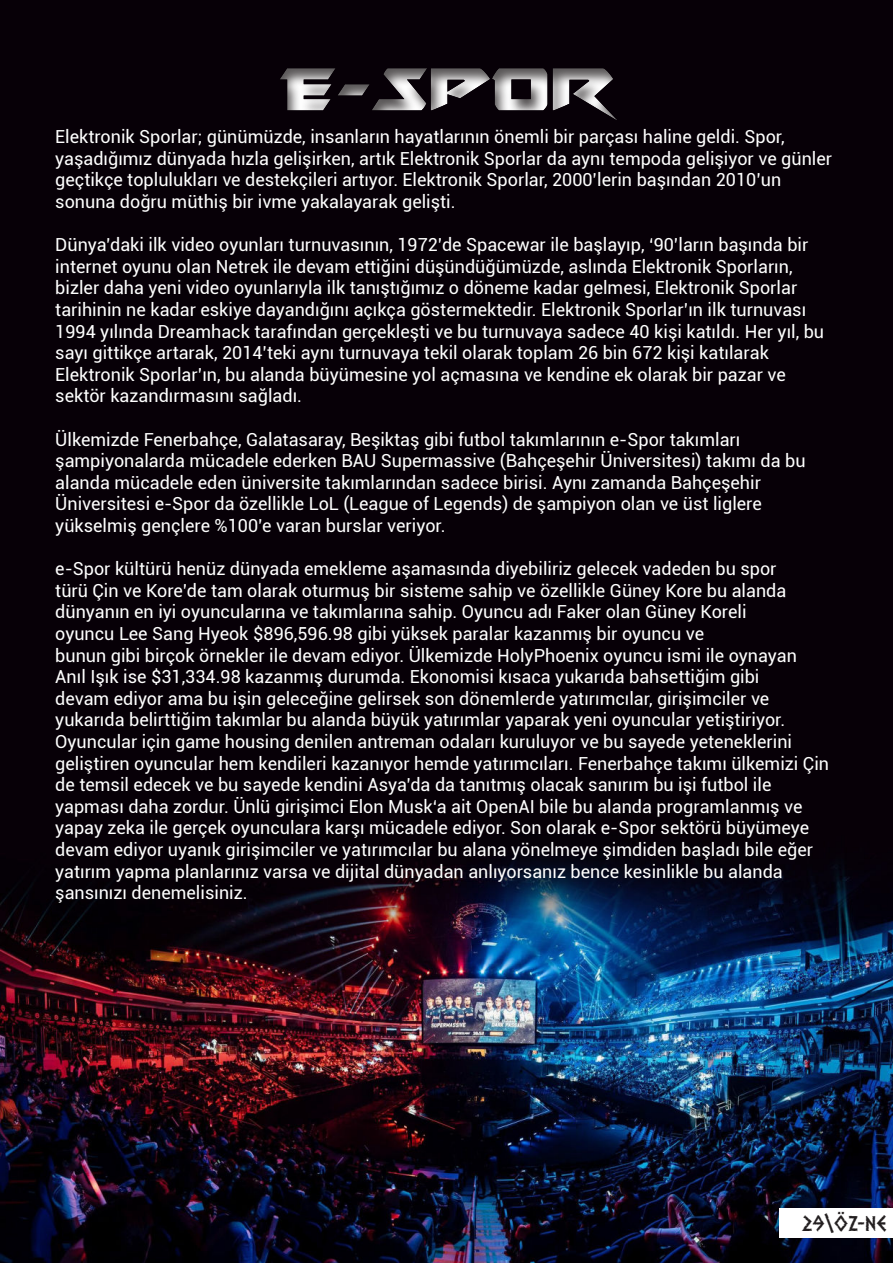
<style>
.page{position:relative;width:893px;height:1263px;background:#fff}
.page>*{position:absolute;margin:0;border:0;box-sizing:border-box;transform-origin:0 0}
.t1{font:73.5px "Skirmisher Expanded";color:#fff}
.t2{font:18px/21.6px "Roboto";color:#fff}
.t3{font:18px "Dalek";color:#231f20}
</style>
<div class="page">
<img style="left:0;top:0;width:893px;height:1263px">
<div style="left:779px;top:1208px;width:114px;height:29px;background:#fff"></div>
<div style="left:268px;top:54px;width:449px;height:68px;background:#070007"></div>
<h1 class="t1" style="left:279px;top:42px;width:337px">E-Spor</h1>
<p class="t2" style="left:55px;top:125px;width:778px">Elektronik Sporlar; günümüzde, insanların hayatlarının önemli bir parçası haline geldi. Spor, yaşadığımız dünyada hızla gelişirken, artık Elektronik Sporlar da aynı tempoda gelişiyor ve günler geçtikçe toplulukları ve destekçileri artıyor. Elektronik Sporlar, 2000’lerin başından 2010’un sonuna doğru müthiş bir ivme yakalayarak gelişti.</p>
<p class="t2" style="left:55px;top:233px;width:770px">Dünya’daki ilk video oyunları turnuvasının, 1972’de Spacewar ile başlayıp, ‘90’ların başında bir internet oyunu olan Netrek ile devam ettiğini düşündüğümüzde, aslında Elektronik Sporların, bizler daha yeni video oyunlarıyla ilk tanıştığımız o döneme kadar gelmesi, Elektronik Sporlar tarihinin ne kadar eskiye dayandığını açıkça göstermektedir. Elektronik Sporlar’ın ilk turnuvası 1994 yılında Dreamhack tarafından gerçekleşti ve bu turnuvaya sadece 40 kişi katıldı. Her yıl, bu sayı gittikçe artarak, 2014’teki aynı turnuvaya tekil olarak toplam 26 bin 672 kişi katılarak Elektronik Sporlar’ın, bu alanda büyümesine yol açmasına ve kendine ek olarak bir pazar ve sektör kazandırmasını sağladı.</p>
<p class="t2" style="left:55px;top:428px;width:752px">Ülkemizde Fenerbahçe, Galatasaray, Beşiktaş gibi futbol takımlarının e-Spor takımları şampiyonalarda mücadele ederken BAU Supermassive (Bahçeşehir Üniversitesi) takımı da bu alanda mücadele eden üniversite takımlarından sadece birisi. Aynı zamanda Bahçeşehir Üniversitesi e-Spor da özellikle LoL (League of Legends) de şampiyon olan ve üst liglere yükselmiş gençlere %100’e varan burslar veriyor.</p>
<p class="t2" style="left:55px;top:557px;width:775px">e-Spor kültürü henüz dünyada emekleme aşamasında diyebiliriz gelecek vadeden bu spor<br>türü Çin ve Kore’de tam olarak oturmuş bir sisteme sahip ve özellikle Güney Kore bu alanda dünyanın en iyi oyuncularına ve takımlarına sahip. Oyuncu adı Faker olan Güney Koreli<br>oyuncu Lee Sang Hyeok $896,596.98 gibi yüksek paralar kazanmış bir oyuncu ve<br>bunun gibi birçok örnekler ile devam ediyor. Ülkemizde HolyPhoenix oyuncu ismi ile oynayan Anıl Işık ise $31,334.98 kazanmış durumda. Ekonomisi kısaca yukarıda bahsettiğim gibi<br>devam ediyor ama bu işin geleceğine gelirsek son dönemlerde yatırımcılar, girişimciler ve yukarıda belirttiğim takımlar bu alanda büyük yatırımlar yaparak yeni oyuncular yetiştiriyor.<br>Oyuncular için game housing denilen antreman odaları kuruluyor ve bu sayede yeteneklerini geliştiren oyuncular hem kendileri kazanıyor hemde yatırımcıları. Fenerbahçe takımı ülkemizi Çin de temsil edecek ve bu sayede kendini Asya’da da tanıtmış olacak sanırım bu işi futbol ile yapması daha zordur. Ünlü girişimci Elon Musk‘a ait OpenAI bile bu alanda programlanmış ve yapay zeka ile gerçek oyunculara karşı mücadele ediyor. Son olarak e-Spor sektörü büyümeye devam ediyor uyanık girişimciler ve yatırımcılar bu alana yönelmeye şimdiden başladı bile eğer yatırım yapma planlarınız varsa ve dijital dünyadan anlıyorsanız bence kesinlikle bu alanda şansınızı denemelisiniz.</p>
<p class="t3" style="left:801px;top:1211px;width:87px">29\ÖZ-NE</p>
</div>
